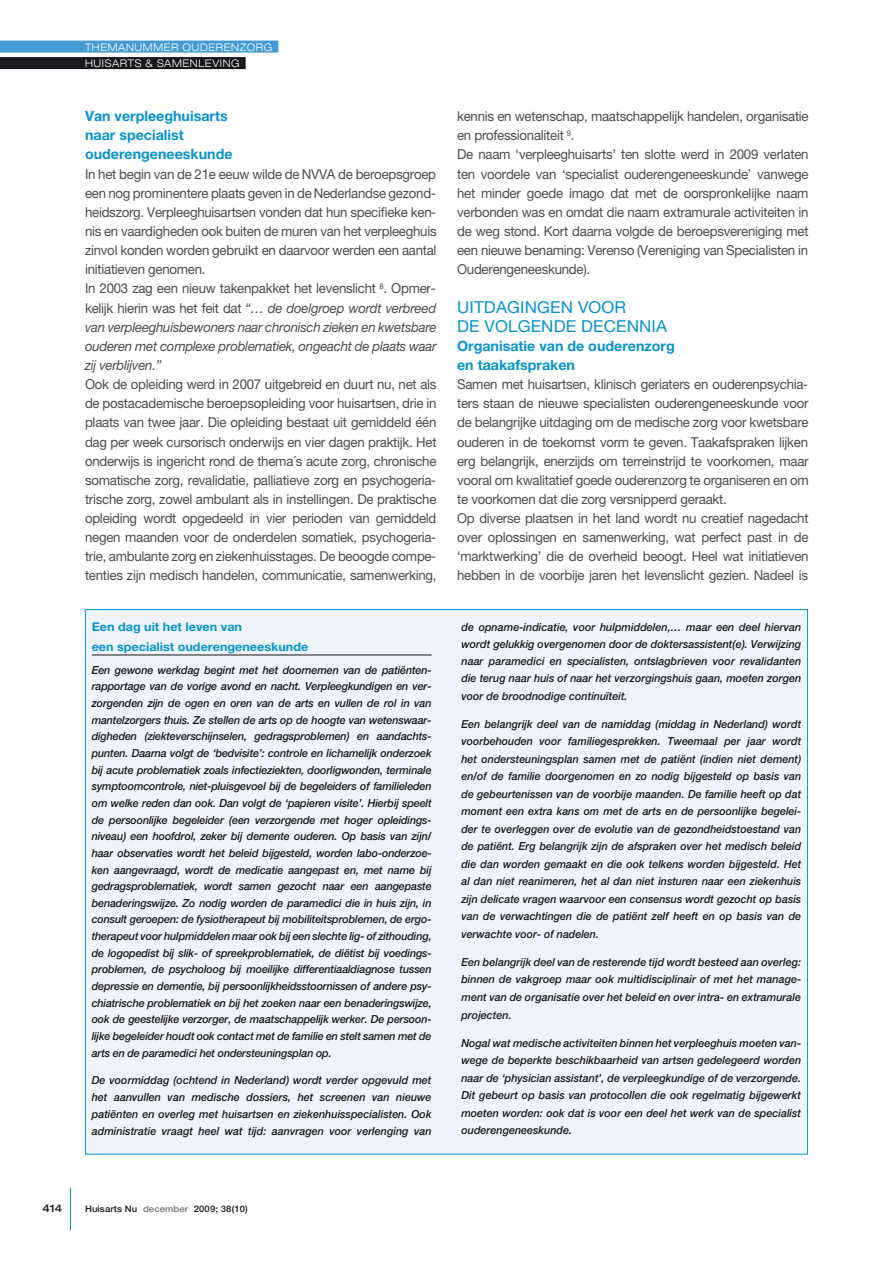
<style>
.page{position:relative;width:893px;height:1263px;background:#fff}
.page>*{position:absolute;margin:0;border:0;box-sizing:border-box;transform-origin:0 0}
.t1{font:16.5px/19.2px "Helvetica Neue LT Pro";letter-spacing:.01em;color:#0793cd}
.t2{font:700 14.25px/19.2px "Helvetica Neue LT Pro";color:#0793cd}
.t3{font:13.65px/19.2px "Helvetica Neue LT Pro";letter-spacing:-.02em;color:#4c4c4e}
.t4{font:700 12px/19.2px "Helvetica Neue LT Pro";color:#0793cd;scale:1.05 1}
.t5{font:italic 500 11.1px/16.6px "Helvetica Neue LT Pro";color:#1a171c;text-align:justify}
.t6{font:italic 500 11.1px/17.5px "Helvetica Neue LT Pro";color:#1a171c;text-align:justify;scale:.96 1}
.t7{font:300 expanded 10.5px/16.5px "Helvetica Neue LT Pro";letter-spacing:.06em;color:#fff;scale:.95 1}
.t8{font:500 expanded 10.5px "Helvetica Neue LT Pro";color:#1a171c;scale:.95 1}
.t9{font:500 9px "Helvetica Neue LT Pro";letter-spacing:.01em;color:#1a171c;scale:1.06 1}
.s1{font-style:italic}
.s2{color:#707173}
</style>
<div class="page">
<hr style="left:70px;top:1188px;width:1px;height:42px;background:#0793cd">
<div style="left:0;top:41px;width:278px;height:12px;background:#449dd2"></div>
<div style="left:0;top:57px;width:246px;height:12px;background:#1a171c"></div>
<div style="left:85px;top:609px;width:722px;height:545px;background:#eff4fa"></div>
<hr style="left:92px;top:655px;width:340px;height:1px;background:#1a171c">
<p class="t7" style="left:85px;top:38px;width:199px">THEMANUMMER OUDERENZORG<br>HUISARTS &amp; SAMENLEVING</p>
<p class="t2" style="left:85px;top:106px;width:149px">Van verpleeghuisarts naar specialist ouderengeneeskunde</p>
<p class="t3" style="left:85px;top:164px;width:353px">In het begin van de 21e eeuw wilde de NVVA de beroepsgroep een nog prominentere plaats geven in de Nederlandse gezond&shy;heidszorg. Verpleeghuisartsen vonden dat hun specifieke ken&shy;nis en vaardigheden ook buiten de muren van het verpleeghuis zinvol konden worden gebruikt en daarvoor werden een aantal initiatieven genomen.<br>In 2003 zag een nieuw takenpakket het levenslicht <sup>8</sup>. Opmer&shy;kelijk hierin was het feit dat <span class="s1">“… de doelgroep wordt verbreed van verpleeghuisbewoners naar chronisch zieken en kwetsbare ouderen met complexe problematiek, ongeacht de plaats waar zij verblijven.”</span></p>
<p class="t3" style="left:85px;top:374px;width:353px;text-align:justify">Ook de opleiding werd in 2007 uitgebreid en duurt nu, net als de postacademische beroepsopleiding voor huisartsen, drie in plaats van twee jaar. Die opleiding bestaat uit gemiddeld één dag per week cursorisch onderwijs en vier dagen praktijk. Het onderwijs is ingericht rond de thema´s acute zorg, chronische somatische zorg, revalidatie, palliatieve zorg en psychogeria&shy;trische zorg, zowel ambulant als in instellingen. De praktische opleiding wordt opgedeeld in vier perioden van gemiddeld negen maanden voor de onderdelen somatiek, psychogeria&shy;trie, ambulante zorg en ziekenhuisstages. De beoogde compe&shy;tenties zijn medisch handelen, communicatie, samenwerking,</p>
<p class="t4" style="left:92px;top:617px;width:208px">Een dag uit het leven van<br>een specialist ouderengeneeskunde</p>
<p class="t5" style="left:92px;top:661px;width:341px">Een gewone werkdag begint met het doornemen van de patiënten&shy;rapportage van de vorige avond en nacht. Verpleegkundigen en ver&shy;zorgenden zijn de ogen en oren van de arts en vullen de rol in van mantelzorgers thuis. Ze stellen de arts op de hoogte van wetenswaar&shy;digheden (ziekteverschijnselen, gedragsproblemen) en aandachts&shy;punten. Daarna volgt de ‘bedvisite’: controle en lichamelijk onderzoek bij acute problematiek zoals infectieziekten, doorligwonden, terminale symptoomcontrole, niet-pluisgevoel bij de begeleiders of familieleden om welke reden dan ook. Dan volgt de ‘papieren visite’. Hierbij speelt de persoonlijke begeleider (een verzorgende met hoger opleidings&shy;niveau) een hoofdrol, zeker bij demente ouderen. Op basis van zijn/ haar observaties wordt het beleid bijgesteld, worden labo-onderzoe&shy;ken aangevraagd, wordt de medicatie aangepast en, met name bij gedragsproblematiek, wordt samen gezocht naar een aangepaste benaderingswijze. Zo nodig worden de paramedici die in huis zijn, in consult geroepen: de fysiotherapeut bij mobiliteitsproblemen, de ergo&shy;therapeut voor hulpmiddelen maar ook bij een slechte lig- of zithouding, de logopedist bij slik- of spreekproblematiek, de diëtist bij voedings&shy;problemen, de psycholoog bij moeilijke differentiaaldiagnose tussen depressie en dementie, bij persoonlijkheidsstoornissen of andere psy&shy;chiatrische problematiek en bij het zoeken naar een benaderingswijze, ook de geestelijke verzorger, de maatschappelijk werker. De persoon&shy;lijke begeleider houdt ook contact met de familie en stelt samen met de arts en de paramedici het ondersteuningsplan op.</p>
<p class="t5" style="left:92px;top:1072px;width:341px">De voormiddag (ochtend in Nederland) wordt verder opgevuld met het aanvullen van medische dossiers, het screenen van nieuwe patiënten en overleg met huisartsen en ziekenhuisspecialisten. Ook administratie vraagt heel wat tijd: aanvragen voor verlenging van</p>
<p class="t3" style="left:457px;top:107px;width:353px">kennis en wetenschap, maatschappelijk handelen, organisatie en professionaliteit <sup>9</sup>.<br>De naam ‘verpleeghuisarts’ ten slotte werd in 2009 verlaten ten voordele van ‘specialist ouderengeneeskunde’ vanwege het minder goede imago dat met de oorspronkelijke naam verbonden was en omdat die naam extramurale activiteiten in de weg stond. Kort daarna volgde de beroepsvereniging met een nieuwe benaming: Verenso (Vereniging van Specialisten in Ouderengeneeskunde).</p>
<h1 class="t1" style="left:457px;top:297px;width:211px">UITDAGINGEN VOOR<br>DE VOLGENDE DECENNIA</h1>
<p class="t2" style="left:457px;top:336px;width:219px">Organisatie van de ouderenzorg en taakafspraken</p>
<p class="t3" style="left:457px;top:374px;width:353px">Samen met huisartsen, klinisch geriaters en ouderenpsychia&shy;ters staan de nieuwe specialisten ouderengeneeskunde voor de belangrijke uitdaging om de medische zorg voor kwetsbare ouderen in de toekomst vorm te geven. Taakafspraken lijken erg belangrijk, enerzijds om terreinstrijd te voorkomen, maar vooral om kwalitatief goede ouderenzorg te organiseren en om te voorkomen dat die zorg versnipperd geraakt.<br>Op diverse plaatsen in het land wordt nu creatief nagedacht over oplossingen en samenwerking, wat perfect past in de ‘marktwerking’ die de overheid beoogt. Heel wat initiatieven hebben in de voorbije jaren het levenslicht gezien. Nadeel is</p>
<p class="t5" style="left:461px;top:618px;width:341px;line-height:17.2px">de opname-indicatie, voor hulpmiddelen,… maar een deel hiervan wordt gelukkig overgenomen door de doktersassistent(e). Verwijzing naar paramedici en specialisten, ontslagbrieven voor revalidanten die terug naar huis of naar het verzorgingshuis gaan, moeten zorgen voor de broodnodige continuïteit.</p>
<p class="t6" style="left:461px;top:715px;width:356px">Een belangrijk deel van de namiddag (middag in Nederland) wordt voorbehouden voor familiegesprekken. Tweemaal per jaar wordt het ondersteuningsplan samen met de patiënt (indien niet dement) en/of de familie doorgenomen en zo nodig bijgesteld op basis van de gebeurtenissen van de voorbije maanden. De familie heeft op dat moment een extra kans om met de arts en de persoonlijke begelei&shy;der te overleggen over de evolutie van de gezondheidstoestand van de patiënt. Erg belangrijk zijn de afspraken over het medisch beleid die dan worden gemaakt en die ook telkens worden bijgesteld. Het al dan niet reanimeren, het al dan niet insturen naar een ziekenhuis zijn delicate vragen waarvoor een consensus wordt gezocht op basis van de verwachtingen die de patiënt zelf heeft en op basis van de verwachte voor- of nadelen.</p>
<p class="t5" style="left:461px;top:953px;width:341px;line-height:17.5px">Een belangrijk deel van de resterende tijd wordt besteed aan overleg: binnen de vakgroep maar ook multidisciplinair of met het manage&shy;ment van de organisatie over het beleid en over intra- en extramurale projecten.</p>
<p class="t5" style="left:461px;top:1034px;width:341px;line-height:17.5px">Nogal wat medische activiteiten binnen het verpleeghuis moeten van&shy;wege de beperkte beschikbaarheid van artsen gedelegeerd worden naar de ‘physician assistant’, de verpleegkundige of de verzorgende.<br>Dit gebeurt op basis van protocollen die ook regelmatig bijgewerkt moeten worden: ook dat is voor een deel het werk van de specialist ouderengeneeskunde.</p>
<p class="t8" style="left:43px;top:1202px;width:22px">414</p>
<p class="t9" style="left:85px;top:1203px;width:155px">Huisarts Nu <span class="s2">december</span> 2009; 38(10)</p>
</div>
